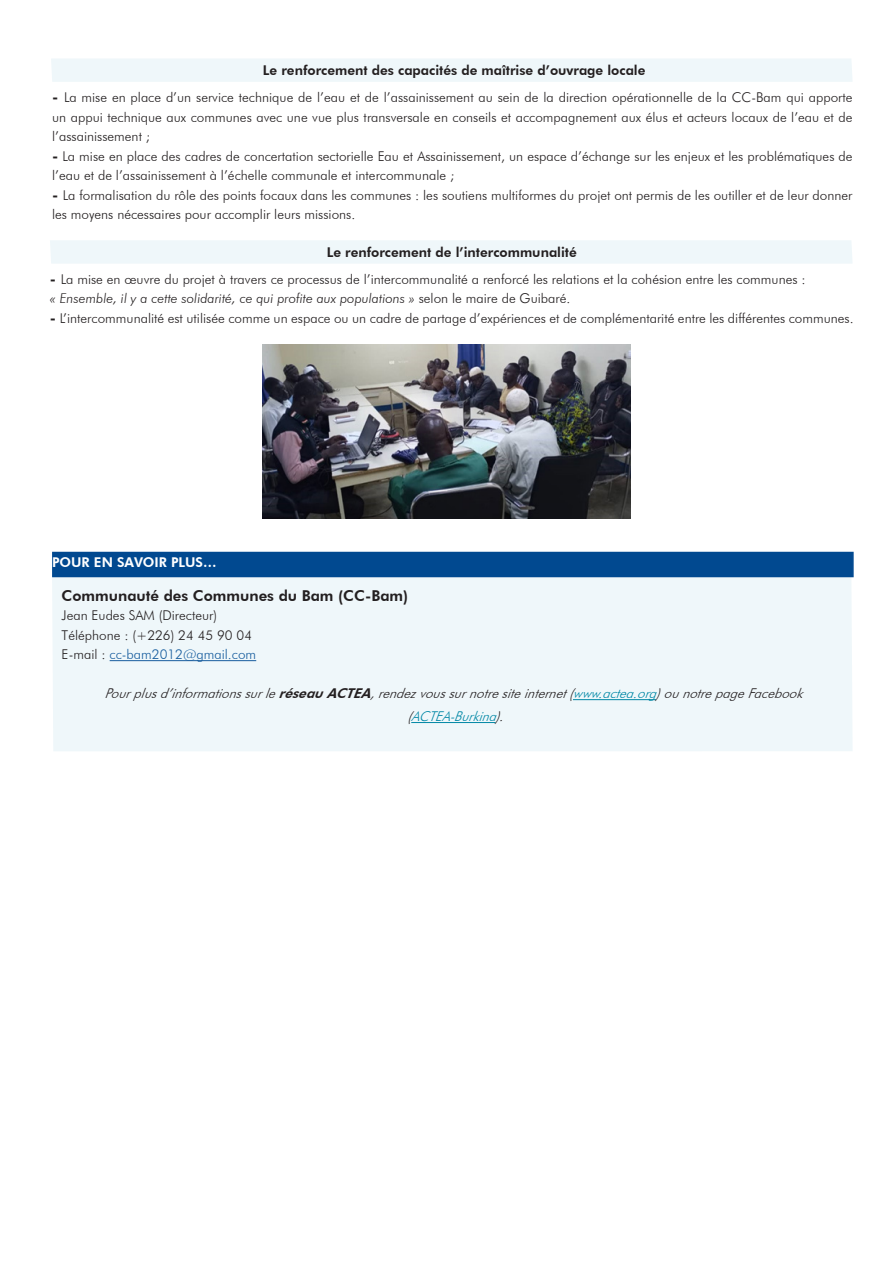
<style>
.page{position:relative;width:893px;height:1263px;background:#fff}
.page>*{position:absolute;margin:0;border:0;box-sizing:border-box;transform-origin:0 0}
.t1{font:800 15px "Futura BT";color:#231f20}
.t2{font:300 13.5px/19.5px "Futura BT";color:#231f20}
.t3{font:italic 300 13.5px "Futura BT";color:#231f20}
.t4{font:800 13.5px "Futura BT";color:#231f20}
.t5{font:italic 300 13.5px "Futura BT";color:#231f20}
.t6{font:300 13.5px "Futura BT";color:#175d9e}
.t7{font:800 13.5px "Futura BT";color:#fff}
.t8{font:italic 300 13.5px "Futura BT";color:#0087a5}
.s1{font-weight:800;font-size:15px}
.s2{font-style:normal}
.s3{color:#231f20}
.s4{font-weight:800}
.s5{color:#0087a5}
</style>
<div class="page">
<div style="left:52px;top:577px;width:801px;height:174px;background:#eff7fa"></div>
<div style="left:50px;top:240px;width:802px;height:24px;background:#eff7fa"></div>
<div style="left:51px;top:59px;width:801px;height:23px;background:#eff7fa"></div>
<div style="left:52px;top:552px;width:802px;height:25px;background:#014990"></div>
<hr style="left:110px;top:660px;width:146px;height:1px;background:#175d9e">
<hr style="left:573px;top:699px;width:83px;height:1px;background:#0087a5">
<hr style="left:411px;top:722px;width:85px;height:1px;background:#0087a5">
<img style="left:262px;top:344px;width:369px;height:174px">
<p class="t4" style="left:263px;top:62px;width:384px">Le renforcement des capacités de maîtrise d’ouvrage locale</p>
<p class="t2" style="left:52px;top:88px;width:802px;text-align:justify"><span class="s1">-</span> La mise en place d’un service technique de l’eau et de l’assainissement au sein de la direction opérationnelle de la CC-Bam qui apporte un appui technique aux communes avec une vue plus transversale en conseils et accompagnement aux élus et acteurs locaux de l’eau et de l’assainissement ;</p>
<p class="t2" style="left:52px;top:146px;width:802px"><span class="s1">-</span> La mise en place des cadres de concertation sectorielle Eau et Assainissement, un espace d’échange sur les enjeux et les problématiques de l’eau et de l’assainissement à l’échelle communale et intercommunale ;</p>
<p class="t2" style="left:52px;top:185px;width:802px"><span class="s1">-</span> La formalisation du rôle des points focaux dans les communes : les soutiens multiformes du projet ont permis de les outiller et de leur donner les moyens nécessaires pour accomplir leurs missions.</p>
<p class="t4" style="left:327px;top:244px;width:252px">Le renforcement de l’intercommunalité</p>
<p class="t2" style="left:50px;top:269px;width:757px"><span class="s1">-</span> La mise en œuvre du projet à travers ce processus de l’intercommunalité a renforcé les relations et la cohésion entre les communes :</p>
<p class="t5" style="left:50px;top:290px;width:522px">« Ensemble, il y a cette solidarité, ce qui profite aux populations » <span class="s2">selon le maire de Guibaré.</span></p>
<p class="t2" style="left:50px;top:308px;width:805px"><span class="s1">-</span> L’intercommunalité est utilisée comme un espace ou un cadre de partage d’expériences et de complémentarité entre les différentes communes.</p>
<p class="t7" style="left:52px;top:554px;width:166px">POUR EN SAVOIR PLUS…</p>
<p class="t1" style="left:62px;top:586px;width:348px">Communauté des Communes du Bam (CC-Bam)</p>
<p class="t2" style="left:62px;top:605px;width:157px">Jean Eudes SAM (Directeur)</p>
<p class="t2" style="left:62px;top:625px;width:192px">Téléphone : (+226) 24 45 90 04</p>
<p class="t6" style="left:62px;top:646px;width:196px"><span class="s3">E-mail :</span> cc-bam2012@gmail.com</p>
<p class="t3" style="left:104px;top:685px;width:705px">Pourplusd’informationssurle<span class="s4">réseauACTEA</span>,rendezvoussurnotresiteinternet(<span class="s5">www.actea.org</span>)ounotrepageFacebook</p>
<p class="t8" style="left:408px;top:708px;width:103px"><span class="s3">(</span>ACTEA-Burkina<span class="s3">).</span></p>
</div>
